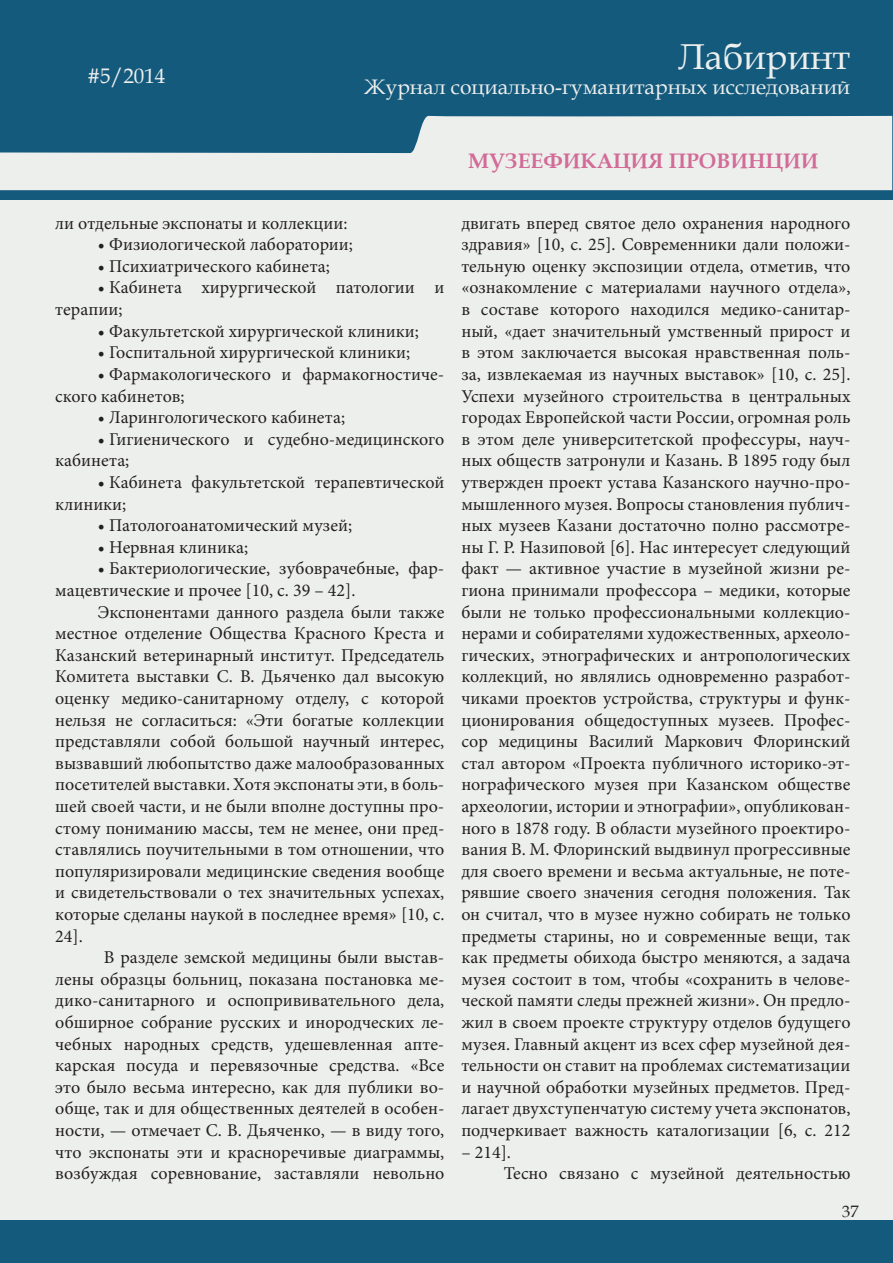
<style>
.page{position:relative;width:893px;height:1263px;background:#fff}
.page>*{position:absolute;margin:0;border:0;box-sizing:border-box;transform-origin:0 0}
.t1{font:36px "Book Antiqua";color:#edefed}
.t2{font:21px "Book Antiqua";color:#edefed}
.t3{font:700 21px "Book Antiqua";color:#d26b97}
.t4{font:18px/21.6px "Minion Pro";color:#231f20}
.t5{font:16.5px "Book Antiqua";color:#231f20}
</style>
<div class="page">
<div style="left:0;top:1px;width:892px;height:1261px;background:#145a7d"></div>
<hr style="left:0;top:200px;width:1px;height:1020px;background:#edefed">
<div style="left:1px;top:200px;width:891px;height:1020px;background:#edefed"></div>
<svg style="left:0;top:115px;width:892px;height:75px;fill:#edefed"></svg>
<p class="t2" style="left:87px;top:61px;width:79px">#5/2014</p>
<p class="t2" style="left:100px;top:61px;width:12px">1</p>
<h1 class="t1" style="left:678px;top:31px;width:173px">Лабиринт</h1>
<p class="t2" style="left:364px;top:72px;width:487px">Журнал социально-гуманитарных исследований</p>
<p class="t3" style="left:468px;top:147px;width:352px">МУЗЕЕФИКАЦИЯ ПРОВИНЦИИ</p>
<p class="t4" style="left:55px;top:212px;width:294px">ли отдельные экспонаты и коллекции:</p>
<p class="t4" style="left:98px;top:234px;width:257px">• Физиологической лаборатории;</p>
<p class="t4" style="left:98px;top:255px;width:234px">• Психиатрического кабинета;</p>
<p class="t4" style="left:55px;top:277px;width:391px;text-indent:42px">• Кабинета хирургической патологии и терапии;</p>
<p class="t4" style="left:98px;top:320px;width:323px">• Факультетской хирургической клиники;</p>
<p class="t4" style="left:98px;top:342px;width:314px">• Госпитальной хирургической клиники;</p>
<p class="t4" style="left:55px;top:363px;width:391px;text-indent:43px">• Фармакологического и фармакогностиче&shy;ского кабинетов;</p>
<p class="t4" style="left:98px;top:407px;width:249px">• Ларингологического кабинета;</p>
<p class="t4" style="left:55px;top:428px;width:391px;text-indent:43px">• Гигиенического и судебно-медицинского кабинета;</p>
<p class="t4" style="left:55px;top:471px;width:391px;text-indent:43px">• Кабинета факультетской терапевтической клиники;</p>
<p class="t4" style="left:98px;top:515px;width:256px">• Патологоанатомический музей;</p>
<p class="t4" style="left:98px;top:536px;width:152px">• Нервная клиника;</p>
<p class="t4" style="left:55px;top:558px;width:391px;text-indent:43px">• Бактериологические, зубоврачебные, фар&shy;мацевтические и прочee [10, с. 39 – 42].</p>
<p class="t4" style="left:55px;top:601px;width:391px;text-align:justify;text-indent:43px">Экспонентами данного раздела были также местное отделение Общества Красного Креста и Казанский ветеринарный институт. Председатель Комитета выставки С. В. Дьяченко дал высокую оценку медико-санитарному отделу, с которой нельзя не согласиться: «Эти богатые коллекции представляли собой большой научный интерес, вызвавший любопытство даже малообразованных посетителей выставки. Хотя экспонаты эти, в боль&shy;шей своей части, и не были вполне доступны про&shy;стому пониманию массы, тем не менее, они пред&shy;ставлялись поучительными в том отношении, что популяризировали медицинские сведения вообще и свидетельствовали о тех значительных успехах, которые сделаны наукой в последнее время» [10, с.<br>24].</p>
<p class="t4" style="left:55px;top:947px;width:391px;text-align:justify;text-indent:49px">В разделе земской медицины были выстав&shy;лены образцы больниц, показана постановка ме&shy;дико-санитарного и оспопрививательного дела, обширное собрание русских и инородческих ле&shy;чебных народных средств, удешевленная апте&shy;карская посуда и перевязочные средства. «Все это было весьма интересно, как для публики во&shy;обще, так и для общественных деятелей в особен&shy;ности, — отмечает С. В. Дьяченко, — в виду того, что экспонаты эти и красноречивые диаграммы, возбуждая соревнование, заставляли невольно</p>
<p class="t4" style="left:461px;top:212px;width:391px;text-align:justify">двигать вперед святое дело охранения народного здравия» [10, с. 25]. Современники дали положи&shy;тельную оценку экспозиции отдела, отметив, что «ознакомление с материалами научного отдела», в составе которого находился медико-санитар&shy;ный, «дает значительный умственный прирост и в этом заключается высокая нравственная поль&shy;за, извлекаемая из научных выставок» [10, с. 25].<br>Успехи музейного строительства в центральных городах Европейской части России, огромная роль в этом деле университетской профессуры, науч&shy;ных обществ затронули и Казань. В 1895 году был утвержден проект устава Казанского научно-про&shy;мышленного музея. Вопросы становления публич&shy;ных музеев Казани достаточно полно рассмотре&shy;ны Г. Р. Назиповой [6]. Нас интересует следующий факт — активное участие в музейной жизни ре&shy;гиона принимали профессора – медики, которые были не только профессиональными коллекцио&shy;нерами и собирателями художественных, археоло&shy;гических, этнографических и антропологических коллекций, но являлись одновременно разработ&shy;чиками проектов устройства, структуры и функ&shy;ционирования общедоступных музеев. Профес&shy;сор медицины Василий Маркович Флоринский стал автором «Проекта публичного историко-эт&shy;нографического музея при Казанском обществе археологии, истории и этнографии», опубликован&shy;ного в 1878 году. В области музейного проектиро&shy;вания В. М. Флоринский выдвинул прогрессивные для своего времени и весьма актуальные, не поте&shy;рявшие своего значения сегодня положения. Так он считал, что в музее нужно собирать не только предметы старины, но и современные вещи, так как предметы обихода быстро меняются, а задача музея состоит в том, чтобы «сохранить в челове&shy;ческой памяти следы прежней жизни». Он предло&shy;жил в своем проекте структуру отделов будущего музея. Главный акцент из всех сфер музейной дея&shy;тельности он ставит на проблемах систематизации и научной обработки музейных предметов. Пред&shy;лагает двухступенчатую систему учета экспонатов, подчеркивает важность каталогизации [6, с. 212</p>
<p class="t4" style="left:504px;top:1141px;width:348px;text-indent:-43px">– 214].<br>Тесно связано с музейной деятельностью</p>
<p class="t5" style="left:842px;top:1200px;width:18px">37</p>
</div>
